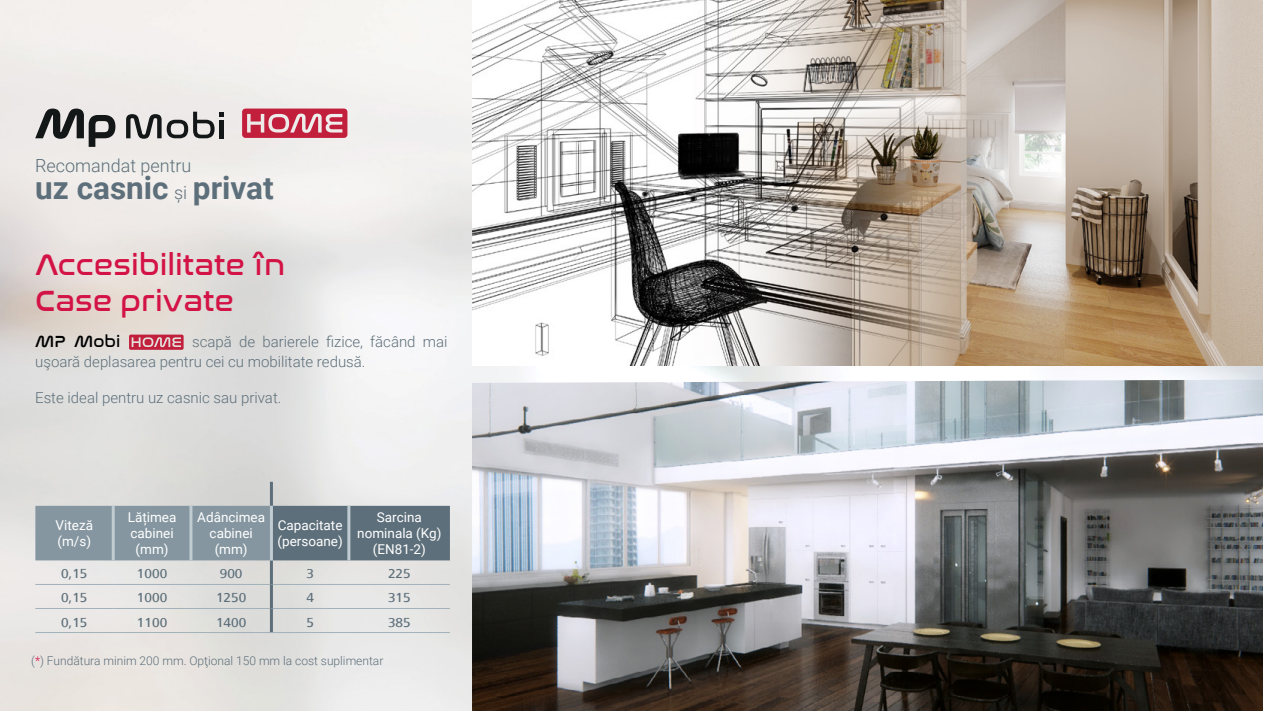
<style>
.page{position:relative;width:1263px;height:711px;background:#fff}
.page>*{position:absolute;margin:0;border:0;box-sizing:border-box;transform-origin:0 0}
.t1{font:700 31.5px "Roboto";color:#5d6f7a}
.t2{font:30px/36px "Nasalization Rg";color:#d31245}
.t3{font:300 18px "Roboto";color:#5d6f7a}
.t4{font:16.5px "Nasalization Rg";color:#000}
.t5{font:300 15px/19.8px "Roboto";color:#5d6f7a}
.t6{font:13.5px/16.2px "Roboto";color:#fff;text-align:center}
.t7{font:500 13.5px "Frutiger Next LT";color:#5d6f7a}
.t8{font:300 12px "Roboto";color:#5d6f7a}
.s1{font-weight:300;font-size:18px}
.s2{color:#d31245}
</style>
<div class="page">
<img style="left:0;top:0;width:1263px;height:710px">
<img style="left:472px;top:0;width:791px;height:365px">
<img style="left:472px;top:379px;width:791px;height:331px">
<svg style="left:129px;top:334px;width:55px;height:15px"></svg>
<svg style="left:35px;top:505px;width:415px;height:55px;background:#758691"></svg>
<hr style="left:35px;top:583px;width:78px;height:1px;background:#a3b1ba">
<hr style="left:113px;top:583px;width:78px;height:1px;background:#a3b1ba">
<hr style="left:191px;top:583px;width:79px;height:1px;background:#a3b1ba">
<hr style="left:273px;top:583px;width:76px;height:1px;background:#a3b1ba">
<hr style="left:349px;top:583px;width:101px;height:1px;background:#a3b1ba">
<hr style="left:35px;top:607px;width:78px;height:1px;background:#a3b1ba">
<hr style="left:113px;top:607px;width:78px;height:1px;background:#a3b1ba">
<hr style="left:191px;top:607px;width:79px;height:1px;background:#a3b1ba">
<hr style="left:273px;top:607px;width:76px;height:1px;background:#a3b1ba">
<hr style="left:349px;top:607px;width:101px;height:1px;background:#a3b1ba">
<hr style="left:35px;top:631px;width:78px;height:1px;background:#a3b1ba">
<hr style="left:113px;top:631px;width:78px;height:1px;background:#a3b1ba">
<hr style="left:191px;top:631px;width:80px;height:1px;background:#a3b1ba">
<hr style="left:271px;top:631px;width:78px;height:1px;background:#a3b1ba">
<hr style="left:349px;top:631px;width:101px;height:1px;background:#a3b1ba">
<hr style="left:270px;top:481px;width:3px;height:24px;background:#5d6f7a">
<hr style="left:270px;top:560px;width:3px;height:24px;background:#5d6f7a">
<hr style="left:270px;top:584px;width:3px;height:24px;background:#5d6f7a">
<hr style="left:270px;top:608px;width:3px;height:23px;background:#5d6f7a">
<hr style="left:112px;top:505px;width:3px;height:55px;background:#c0cbd2">
<hr style="left:189px;top:505px;width:3px;height:55px;background:#c0cbd2">
<hr style="left:270px;top:505px;width:3px;height:55px;background:#c0cbd2">
<hr style="left:347px;top:505px;width:3px;height:55px;background:#c0cbd2">
<svg style="left:35px;top:108px;width:80px;height:39px;background:#908f8f"></svg>
<svg style="left:126px;top:112px;width:97px;height:27px;background:#9e9d9c"></svg>
<hr style="left:219px;top:120px;width:4px;height:18px;background:#131717">
<svg style="left:242px;top:108px;width:105px;height:30px;background:#ce576d"></svg>
<p class="t3" style="left:35px;top:153px;width:158px">Recomandat pentru</p>
<h1 class="t1" style="left:35px;top:165px;width:240px">uz casnic <span class="s1">și</span> privat</h1>
<h2 class="t2" style="left:35px;top:242px;width:252px">Accesibilitate în<br>Case private</h2>
<p class="t4" style="left:35px;top:326px;width:87px">MP Mobi</p>
<p class="t5" style="left:35px;top:331px;width:414px;text-indent:157px">scapă de barierele fizice, făcând mai uşoară deplasarea pentru cei cu mobilitate redusă.</p>
<p class="t5" style="left:35px;top:387px;width:248px">Este ideal pentru uz casnic sau privat.</p>
<p class="t6" style="left:56px;top:516px;width:39px;text-align:left">Viteză (m/s)</p>
<p class="t6" style="left:128px;top:508px;width:50px">Lățimea cabinei (mm)</p>
<p class="t6" style="left:197px;top:508px;width:69px">Adâncimea cabinei (mm)</p>
<p class="t6" style="left:278px;top:516px;width:67px;text-align:left">Capacitate (persoane)</p>
<p class="t6" style="left:357px;top:508px;width:86px">Sarcina nominala (Kg) (EN81-2)</p>
<p class="t7" style="left:61px;top:566px;width:28px">0,15</p>
<p class="t7" style="left:137px;top:566px;width:32px">1000</p>
<p class="t7" style="left:220px;top:566px;width:24px">900</p>
<p class="t7" style="left:306px;top:566px;width:9px">3</p>
<p class="t7" style="left:388px;top:566px;width:24px">225</p>
<p class="t7" style="left:61px;top:590px;width:28px">0,15</p>
<p class="t7" style="left:137px;top:590px;width:32px">1000</p>
<p class="t7" style="left:216px;top:590px;width:32px">1250</p>
<p class="t7" style="left:306px;top:590px;width:9px">4</p>
<p class="t7" style="left:388px;top:590px;width:24px">315</p>
<p class="t7" style="left:61px;top:614px;width:28px">0,15</p>
<p class="t7" style="left:137px;top:614px;width:32px">1100</p>
<p class="t7" style="left:216px;top:614px;width:32px">1400</p>
<p class="t7" style="left:306px;top:614px;width:9px">5</p>
<p class="t7" style="left:388px;top:614px;width:24px">385</p>
<p class="t8" style="left:31px;top:651px;width:354px">(<span class="s2">*</span>) Fundătura minim 200 mm. Opţional 150 mm la cost suplimentar</p>
</div>
